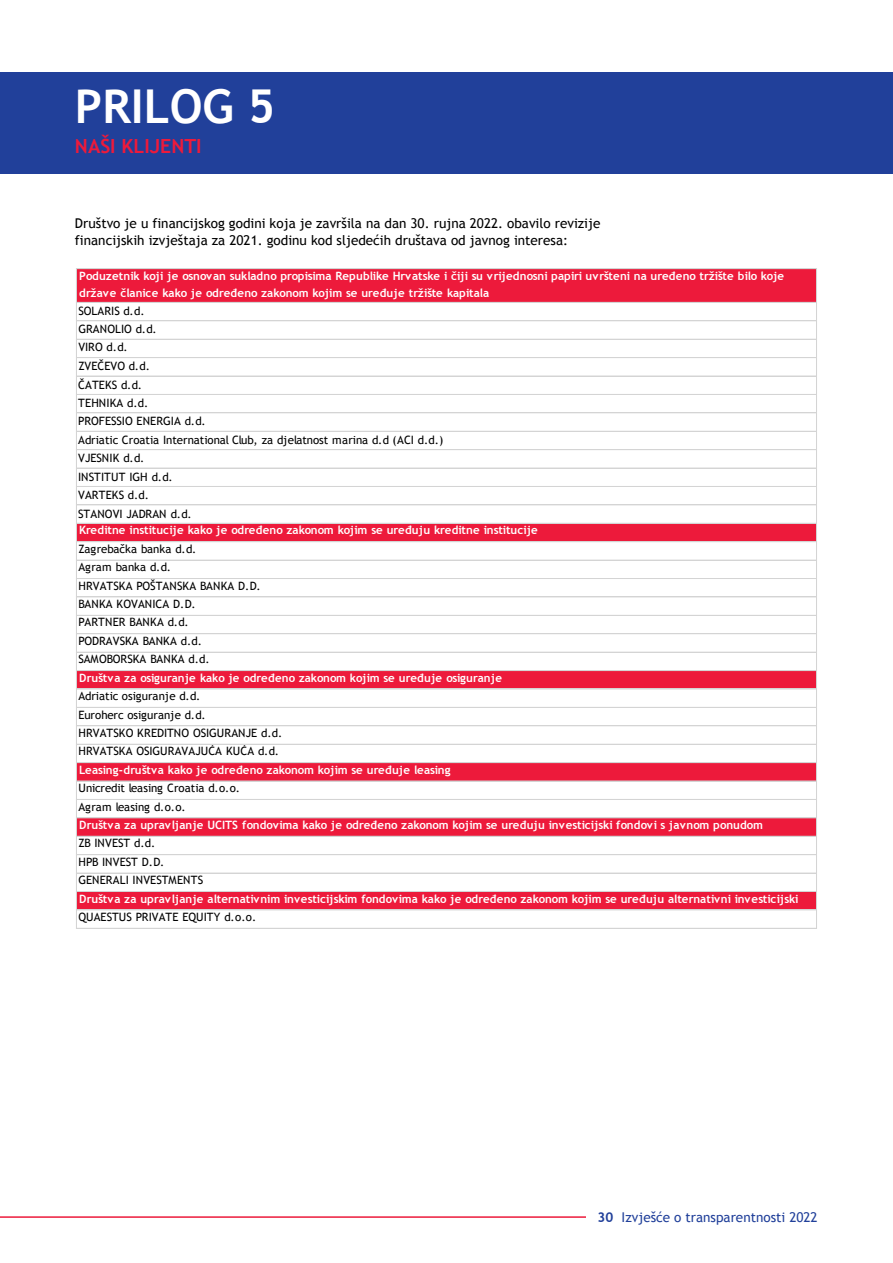
<style>
.page{position:relative;width:893px;height:1263px;background:#fff}
.page>*{position:absolute;margin:0;border:0;box-sizing:border-box;transform-origin:0 0}
.t1{font:700 46.65px "Trebuchet MS";color:#fff}
.t2{font:700 19.5px "Trebuchet MS";color:#ed1a3b}
.t3{font:13.5px/16.2px "Trebuchet MS";color:#000}
.t4{font:13.5px "Trebuchet MS";color:#21409a}
.t5{font:700 11.55px/17px "Trebuchet MS";color:#fff}
.t6{font:11.55px/18.5px "Trebuchet MS";letter-spacing:.005em;color:#000}
.s1{font-weight:400;color:#000}
.s2{color:#000}
.s3{font-weight:700}
</style>
<div class="page">
<div style="left:77px;top:524px;width:739px;height:17px;background:#ed1a3b"></div>
<div style="left:77px;top:671px;width:739px;height:18px;background:#ed1a3b"></div>
<div style="left:77px;top:763px;width:739px;height:18px;background:#ed1a3b"></div>
<div style="left:77px;top:818px;width:739px;height:18px;background:#ed1a3b"></div>
<div style="left:77px;top:892px;width:739px;height:17px;background:#ed1a3b"></div>
<div style="left:77px;top:268px;width:739px;height:35px;background:#ed1a3b"></div>
<div style="left:0;top:72px;width:893px;height:102px;background:#21409a"></div>
<hr style="left:76px;top:268px;width:740px;height:1px;background:#d4d4d4">
<hr style="left:76px;top:302px;width:740px;height:1px;background:#d4d4d4">
<hr style="left:76px;top:320px;width:740px;height:1px;background:#d4d4d4">
<hr style="left:76px;top:339px;width:740px;height:1px;background:#d4d4d4">
<hr style="left:76px;top:357px;width:740px;height:1px;background:#d4d4d4">
<hr style="left:76px;top:376px;width:740px;height:1px;background:#d4d4d4">
<hr style="left:76px;top:394px;width:740px;height:1px;background:#d4d4d4">
<hr style="left:76px;top:412px;width:740px;height:1px;background:#d4d4d4">
<hr style="left:76px;top:431px;width:740px;height:1px;background:#d4d4d4">
<hr style="left:76px;top:449px;width:740px;height:1px;background:#d4d4d4">
<hr style="left:76px;top:468px;width:740px;height:1px;background:#d4d4d4">
<hr style="left:76px;top:486px;width:740px;height:1px;background:#d4d4d4">
<hr style="left:76px;top:504px;width:740px;height:1px;background:#d4d4d4">
<hr style="left:76px;top:523px;width:740px;height:1px;background:#d4d4d4">
<hr style="left:76px;top:541px;width:740px;height:1px;background:#d4d4d4">
<hr style="left:76px;top:560px;width:740px;height:1px;background:#d4d4d4">
<hr style="left:76px;top:578px;width:740px;height:1px;background:#d4d4d4">
<hr style="left:76px;top:596px;width:740px;height:1px;background:#d4d4d4">
<hr style="left:76px;top:615px;width:740px;height:1px;background:#d4d4d4">
<hr style="left:76px;top:633px;width:740px;height:1px;background:#d4d4d4">
<hr style="left:76px;top:652px;width:740px;height:1px;background:#d4d4d4">
<hr style="left:76px;top:670px;width:740px;height:1px;background:#d4d4d4">
<hr style="left:76px;top:688px;width:740px;height:1px;background:#d4d4d4">
<hr style="left:76px;top:689px;width:740px;height:1px;background:#d4d4d4">
<hr style="left:76px;top:707px;width:740px;height:1px;background:#d4d4d4">
<hr style="left:76px;top:725px;width:740px;height:1px;background:#d4d4d4">
<hr style="left:76px;top:744px;width:740px;height:1px;background:#d4d4d4">
<hr style="left:76px;top:762px;width:740px;height:1px;background:#d4d4d4">
<hr style="left:76px;top:780px;width:740px;height:1px;background:#d4d4d4">
<hr style="left:76px;top:781px;width:740px;height:1px;background:#d4d4d4">
<hr style="left:76px;top:799px;width:740px;height:1px;background:#d4d4d4">
<hr style="left:76px;top:817px;width:740px;height:1px;background:#d4d4d4">
<hr style="left:76px;top:836px;width:740px;height:1px;background:#d4d4d4">
<hr style="left:76px;top:854px;width:740px;height:1px;background:#d4d4d4">
<hr style="left:76px;top:873px;width:740px;height:1px;background:#d4d4d4">
<hr style="left:76px;top:891px;width:740px;height:1px;background:#d4d4d4">
<hr style="left:76px;top:909px;width:740px;height:1px;background:#d4d4d4">
<hr style="left:76px;top:928px;width:740px;height:1px;background:#d4d4d4">
<hr style="left:76px;top:268px;width:1px;height:661px;background:#d4d4d4">
<hr style="left:816px;top:268px;width:1px;height:661px;background:#d4d4d4">
<hr style="left:0;top:1216px;width:586px;height:2px;background:#ed1a3b">
<h1 class="t1" style="left:75px;top:78px;width:202px">PRILOG 5</h1>
<h2 class="t2" style="left:75px;top:134px;width:128px">NAŠI KLIJENTI</h2>
<p class="t3" style="left:75px;top:216px;width:527px">Društvo je u financijskog godini koja je završila na dan 30. rujna 2022. obavilo revizije financijskih izvještaja za 2021. godinu kod sljedećih društava od javnog interesa:</p>
<p class="t5" style="left:79px;top:267px;width:707px">Poduzetnik koji je osnovan sukladno propisima Republike Hrvatske i čiji su vrijednosni papiri uvršteni na uređeno tržište bilo koje države članice kako je određeno zakonom kojim se uređuje tržište kapitala</p>
<p class="t6" style="left:78px;top:302px;width:80px;line-height:18px">SOLARIS d.d.<br>GRANOLIO d.d.<br>VIRO d.d.</p>
<p class="t6" style="left:78px;top:357px;width:129px">ZVEČEVO d.d.<br>ČATEKS d.d.<br>TEHNIKA d.d.<br>PROFESSIO ENERGIA d.d.</p>
<p class="t6" style="left:78px;top:431px;width:367px">Adriatic Croatia International Club, za djelatnost marina d.d (ACI d.d.)<br>VJESNIK d.d.<br>INSTITUT IGH d.d.<br>VARTEKS d.d.<br>STANOVI JADRAN d.d.</p>
<p class="t5" style="left:79px;top:522px;width:460px">Kreditne institucije kako je određeno zakonom kojim se uređuju kreditne institucije</p>
<p class="t6" style="left:78px;top:540px;width:184px">Zagrebačka banka d.d.<br>Agram banka d.d.<br>HRVATSKA POŠTANSKA BANKA D.D.<br>BANKA KOVANICA D.D.<br>PARTNER BANKA d.d.<br>PODRAVSKA BANKA d.d.<br>SAMOBORSKA BANKA d.d.</p>
<p class="t5" style="left:79px;top:669px;width:424px">Društva za osiguranje kako je određeno zakonom kojim se uređuje osiguranje</p>
<p class="t6" style="left:78px;top:687px;width:205px">Adriatic osiguranje d.d.<br>Euroherc osiguranje d.d.<br>HRVATSKO KREDITNO OSIGURANJE d.d.<br>HRVATSKA OSIGURAVAJUĆA KUĆA d.d.</p>
<p class="t5" style="left:79px;top:761px;width:373px">Leasing-društva kako je određeno zakonom kojim se uređuje leasing</p>
<p class="t6" style="left:78px;top:779px;width:163px">Unicredit leasing Croatia d.o.o.<br>Agram leasing d.o.o.</p>
<p class="t5" style="left:79px;top:816px;width:685px">Društva za upravljanje UCITS fondovima kako je određeno zakonom kojim se uređuju investicijski fondovi s javnom ponudom</p>
<p class="t6" style="left:78px;top:834px;width:126px">ZB INVEST d.d.<br>HPB INVEST D.D.<br>GENERALI INVESTMENTS</p>
<p class="t5" style="left:78px;top:889px;width:722px;line-height:18.5px">Društva za upravljanje alternativnim investicijskim fondovima kako je određeno zakonom kojim se uređuju alternativni investicijski<br><span class="s1">Q</span><span class="s2">fo</span><span class="s1">U</span><span class="s2">n</span><span class="s1">A</span><span class="s2">d</span><span class="s1">E</span><span class="s2">o</span><span class="s1">S</span><span class="s2">v</span><span class="s1">T</span><span class="s2">i</span><span class="s1">US PRIVATE EQUITY d.o.o.</span></p>
<p class="t4" style="left:598px;top:1209px;width:222px"><span class="s3">30</span> Izvješće o transparentnosti 2022</p>
</div>
